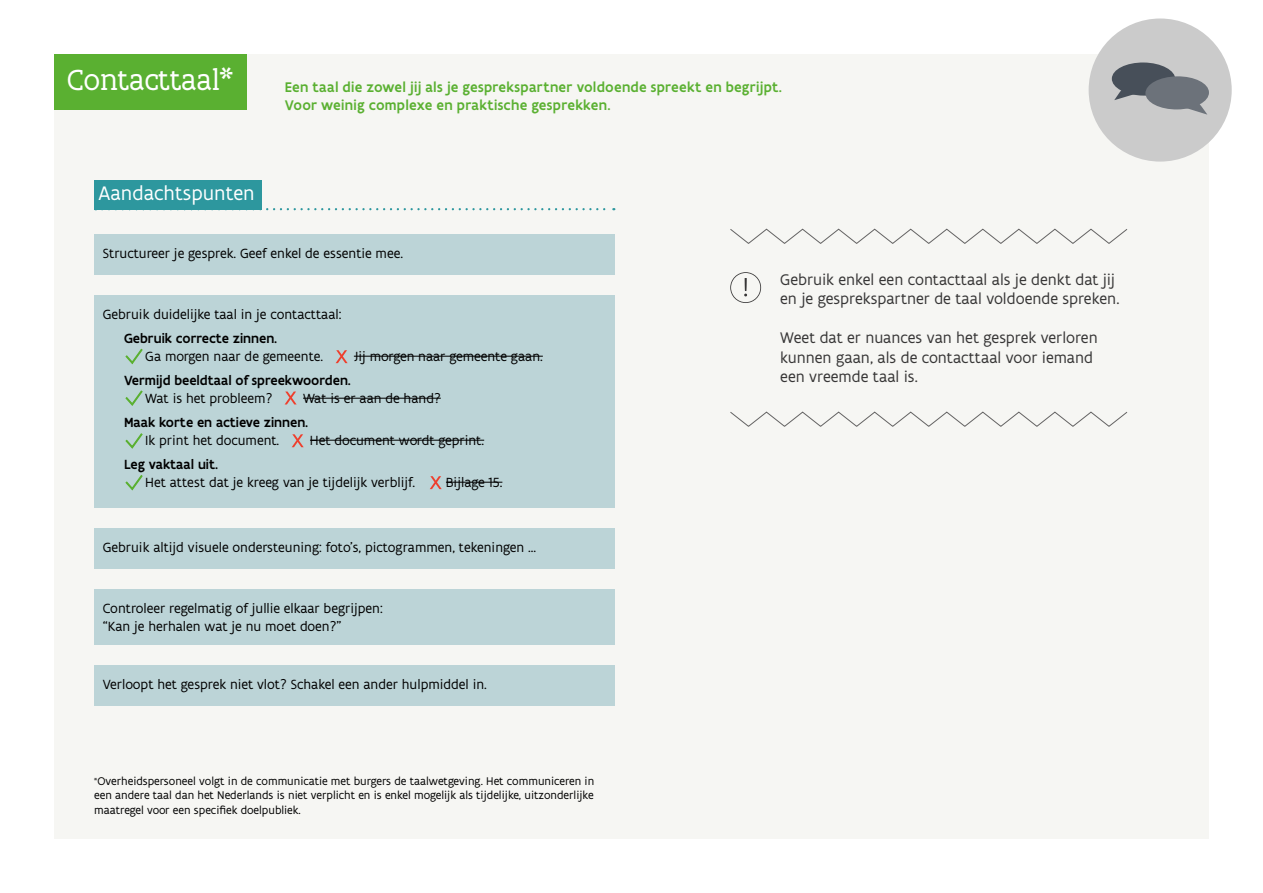
<style>
.page{position:relative;width:1263px;height:893px;background:#fff}
.page>*{position:absolute;margin:0;border:0;box-sizing:border-box;transform-origin:0 0}
.t1{font:31.05px "Flanders Art Serif";color:#fff}
.t2{font:21px "Flanders Art Sans";color:#fff}
.t3{font:16.5px/19.5px "Flanders Art Sans";color:#373636}
.t4{font:500 15px/18px "Flanders Art Sans";letter-spacing:.015em;color:#5ab031}
.t5{font:14.25px/18px "Flanders Art Sans";color:#000}
.t6{font:500 14.25px "Flanders Art Sans";color:#000}
.t7{font:12px/14.4px "Flanders Art Sans";color:#000;text-align:justify}
</style>
<div class="page">
<div style="left:54px;top:54px;width:1154px;height:785px;background:#f6f6f3"></div>
<div style="left:54px;top:54px;width:193px;height:55px;background:#5ab031"></div>
<div style="left:1089px;top:19px;width:143px;height:143px;background:#cbcbcb;border-radius:50%"></div>
<svg style="left:266px;top:208px;width:348px;height:2px"></svg>
<div style="left:94px;top:180px;width:168px;height:30px;background:#2d979e"></div>
<div style="left:94px;top:234px;width:520px;height:41px;background:#bcd4d7"></div>
<div style="left:94px;top:589px;width:520px;height:56px;background:#bcd4d7"></div>
<div style="left:94px;top:665px;width:520px;height:41px;background:#bcd4d7"></div>
<div style="left:94px;top:528px;width:520px;height:41px;background:#bcd4d7"></div>
<div style="left:1112px;top:62px;width:63px;height:34px;background:#474f59;border-radius:50%"></div>
<svg style="left:1114px;top:89px;width:27px;height:11px"></svg>
<div style="left:1145px;top:76px;width:64px;height:34px;background:#6c727a;border-radius:50%"></div>
<svg style="left:1179px;top:103px;width:28px;height:12px"></svg>
<svg style="left:730px;top:272px;width:31px;height:31px"></svg>
<svg style="left:730px;top:411px;width:398px;height:16px"></svg>
<svg style="left:730px;top:228px;width:398px;height:16px"></svg>
<div style="left:94px;top:295px;width:520px;height:213px;background:#bcd4d7"></div>
<hr style="left:354px;top:356px;width:189px;height:1px;background:#000">
<hr style="left:303px;top:398px;width:138px;height:1px;background:#000">
<hr style="left:310px;top:440px;width:174px;height:1px;background:#000">
<hr style="left:446px;top:482px;width:56px;height:1px;background:#000">
<svg style="left:125px;top:348px;width:18px;height:17px"></svg>
<svg style="left:336px;top:350px;width:12px;height:13px"></svg>
<svg style="left:285px;top:392px;width:11px;height:12px"></svg>
<svg style="left:292px;top:434px;width:12px;height:13px"></svg>
<svg style="left:430px;top:476px;width:12px;height:13px"></svg>
<svg style="left:125px;top:390px;width:18px;height:16px"></svg>
<svg style="left:125px;top:433px;width:18px;height:16px"></svg>
<svg style="left:125px;top:475px;width:18px;height:16px"></svg>
<h1 class="t1" style="left:67px;top:62px;width:168px">Contacttaal*</h1>
<h2 class="t2" style="left:99px;top:181px;width:158px">Aandachtspunten</h2>
<p class="t4" style="left:285px;top:78px;width:499px">Een taal die zowel jij als je gesprekspartner voldoende spreekt en begrijpt.<br>Voor weinig complexe en praktische gesprekken.</p>
<p class="t5" style="left:103px;top:244px;width:302px">Structureer je gesprek. Geef enkel de essentie mee.</p>
<p class="t5" style="left:103px;top:305px;width:240px">Gebruik duidelijke taal in je contacttaal:</p>
<p class="t6" style="left:124px;top:329px;width:155px">Gebruik correcte zinnen.</p>
<p class="t5" style="left:145px;top:347px;width:179px">Ga morgen naar de gemeente.</p>
<p class="t5" style="left:354px;top:347px;width:190px">Jij morgen naar gemeente gaan.</p>
<p class="t6" style="left:124px;top:371px;width:228px">Vermijd beeldtaal of spreekwoorden.</p>
<p class="t5" style="left:145px;top:389px;width:129px">Wat is het probleem?</p>
<p class="t5" style="left:303px;top:389px;width:139px">Wat is er aan de hand?</p>
<p class="t6" style="left:124px;top:413px;width:186px">Maak korte en actieve zinnen.</p>
<p class="t5" style="left:145px;top:431px;width:136px">Ik print het document.</p>
<p class="t5" style="left:310px;top:431px;width:176px">Het document wordt geprint.</p>
<p class="t6" style="left:124px;top:455px;width:96px">Leg vaktaal uit.</p>
<p class="t5" style="left:145px;top:473px;width:272px">Het attest dat je kreeg van je tijdelijk verblijf.</p>
<p class="t5" style="left:446px;top:473px;width:58px">Bijlage 15.</p>
<p class="t5" style="left:103px;top:538px;width:435px">Gebruik altijd visuele ondersteuning: foto’s, pictogrammen, tekeningen ...</p>
<p class="t5" style="left:103px;top:599px;width:281px">Controleer regelmatig of jullie elkaar begrijpen: “Kan je herhalen wat je nu moet doen?”</p>
<p class="t5" style="left:103px;top:675px;width:386px">Verloopt het gesprek niet vlot? Schakel een ander hulpmiddel in.</p>
<p class="t7" style="left:94px;top:773px;width:502px"><sup>*</sup>Overheidspersoneel volgt in de communicatie met burgers de taalwetgeving. Het communiceren in een andere taal dan het Nederlands is niet verplicht en is enkel mogelijk als tijdelijke, uitzonderlijke maatregel voor een specifiek doelpubliek.</p>
<p class="t3" style="left:780px;top:269px;width:341px">Gebruik enkel een contacttaal als je denkt dat jij en je gesprekspartner de taal voldoende spreken.</p>
<p class="t3" style="left:780px;top:328px;width:319px">Weet dat er nuances van het gesprek verloren kunnen gaan, als de contacttaal voor iemand een vreemde taal is.</p>
</div>
